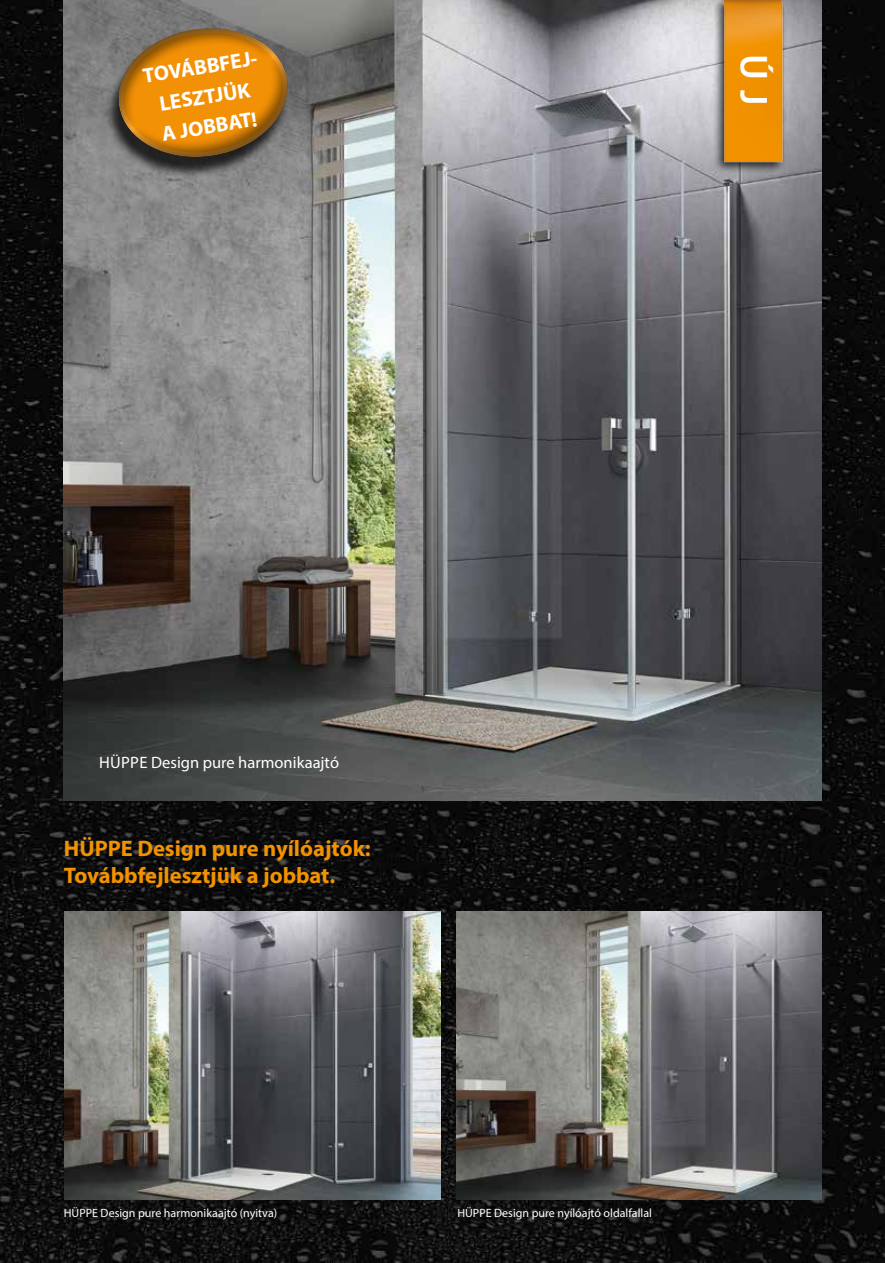
<style>
.page{position:relative;width:885px;height:1263px;background:#fff}
.page>*{position:absolute;margin:0;border:0;box-sizing:border-box;transform-origin:0 0}
.t1{font:600 39px "Myriad Pro";color:#fff}
.t2{font:700 22.5px/27px "Myriad Pro";color:#f39200}
.t3{font:700 21px/30px "Myriad Pro";color:#fff;text-align:center}
.t4{font:16.5px "Myriad Pro";color:#fff}
.t5{font:12px "Myriad Pro";color:#fff}
</style>
<div class="page">
<img style="left:0;top:0;width:884px;height:1263px">
<img style="left:64px;top:0;width:757px;height:801px">
<img style="left:661px;top:0;width:206px;height:227px">
<div style="left:105px;top:34px;width:185px;height:145px;background:#000;opacity:.75"></div>
<svg style="left:94px;top:1px;width:216px;height:170px;background:#a47b41"></svg>
<img style="left:65px;top:911px;width:375px;height:288px">
<img style="left:456px;top:911px;width:365px;height:288px">
<h3 class="t3" style="left:141px;top:61px;width:121px;rotate:-9deg">TOVÁBBFEJ-<br>LESZTJÜK<br>A JOBBAT!</h3>
<h1 class="t1" style="left:778px;top:54px;width:54px;rotate:90deg">Ú J</h1>
<h3 class="t4" style="left:99px;top:752px;width:241px">HÜPPE Design pure harmonikaajtó</h3>
<h2 class="t2" style="left:64px;top:834px;width:308px">HÜPPE Design pure nyílóajtók:<br>Továbbfejlesztjük a jobbat.</h2>
<p class="t5" style="left:64px;top:1205px;width:215px">HÜPPE Design pure harmonikaajtó (nyitva)</p>
<p class="t5" style="left:457px;top:1205px;width:196px">HÜPPE Design pure nyílóajtó oldalfallal</p>
</div>
